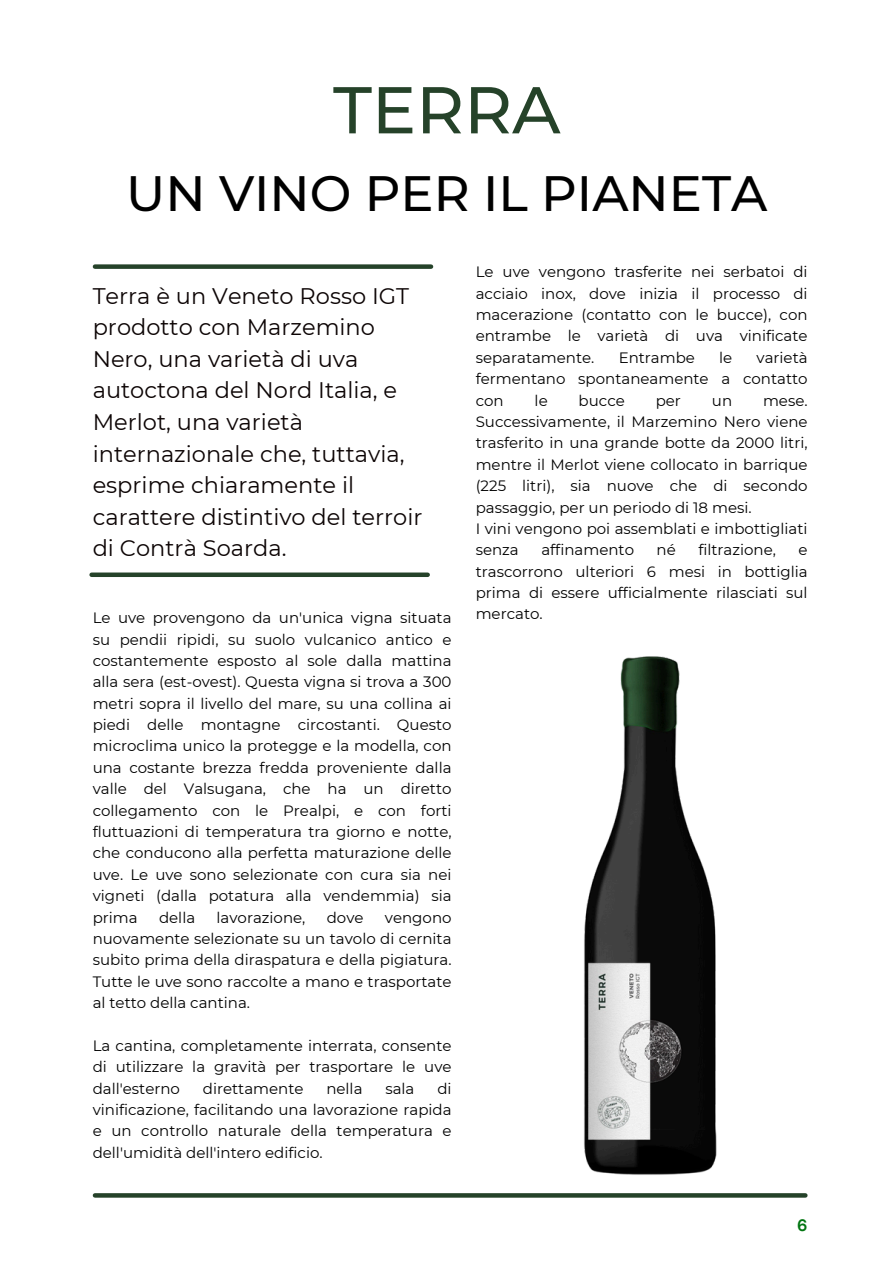
<style>
.page{position:relative;width:894px;height:1264px;background:#fff}
.page>*{position:absolute;margin:0;border:0;box-sizing:border-box;transform-origin:0 0}
.t1{font:500 66px "Montserrat";color:#254229}
.t2{font:500 49.5px "Montserrat";color:#000}
.t3{font:22.5px/31.5px "Montserrat";color:#0c0404}
.t4{font:700 16.5px "DM Sans";color:#027511}
.t5{font:15px/21.3px "Montserrat";color:#000;text-align:justify}
</style>
<div class="page">
<img style="left:584px;top:656px;width:133px;height:519px">
<div style="left:95px;top:264px;width:336px;height:5px;background:#254229"></div>
<div style="left:92px;top:572px;width:335px;height:5px;background:#254229"></div>
<svg style="left:95px;top:1193px;width:710px;height:4px;background:#2e4a32"></svg>
<h3 class="t1" style="left:333px;top:69px;width:229px">TERRA</h3>
<p class="t2" style="left:126px;top:163px;width:642px">UN VINO PER IL PIANETA</p>
<p class="t3" style="left:93px;top:280px;width:331px">Terra è un Veneto Rosso IGT prodotto con Marzemino<br>Nero, una varietà di uva autoctona del Nord Italia, e<br>Merlot, una varietà internazionale che, tuttavia, esprime chiaramente il carattere distintivo del terroir di Contrà Soarda.</p>
<p class="t5" style="left:93px;top:607px;width:360px">Le uve provengono da un'unica vigna situata su pendii ripidi, su suolo vulcanico antico e costantemente esposto al sole dalla mattina alla sera (est-ovest). Questa vigna si trova a 300 metri sopra il livello del mare, su una collina ai piedi delle montagne circostanti. Questo microclima unico la protegge e la modella, con una costante brezza fredda proveniente dalla valle del Valsugana, che ha un diretto collegamento con le Prealpi, e con forti fluttuazioni di temperatura tra giorno e notte, che conducono alla perfetta maturazione delle uve. Le uve sono selezionate con cura sia nei vigneti (dalla potatura alla vendemmia) sia prima</p>
<p class="t5" style="left:159px;top:906px;width:38px">della</p>
<p class="t5" style="left:216px;top:906px;width:90px">lavorazione,</p>
<p class="t5" style="left:327px;top:906px;width:38px">dove</p>
<p class="t5" style="left:93px;top:906px;width:360px;text-indent:292px">vengono nuovamente selezionate su un tavolo di cernita subito prima della diraspatura e della pigiatura.<br>Tutte le uve sono raccolte a mano e trasportate al tetto della cantina.</p>
<p class="t5" style="left:93px;top:1034px;width:360px">La cantina, completamente interrata, consente di utilizzare la gravità per trasportare le uve dall'esterno</p>
<p class="t5" style="left:93px;top:1077px;width:360px;text-indent:344px">di vinificazione, facilitando una lavorazione rapida e un controllo naturale della temperatura e dell'umidità dell'intero edificio.</p>
<p class="t5" style="left:203px;top:1077px;width:102px">direttamente</p>
<p class="t5" style="left:326px;top:1077px;width:38px">nella</p>
<p class="t5" style="left:385px;top:1077px;width:31px">sala</p>
<h2 class="t5" style="left:475px;top:261px;width:333px">Le uve vengono trasferite nei serbatoi di acciaio inox, dove inizia il processo di macerazione (contatto con le bucce), con entrambe le varietà di uva vinificate separatamente.</h2>
<h2 class="t5" style="left:475px;top:347px;width:333px;text-indent:281px">varietà fermentano spontaneamente a contatto con</h2>
<h2 class="t5" style="left:618px;top:347px;width:78px">Entrambe</h2>
<h2 class="t5" style="left:719px;top:347px;width:15px">le</h2>
<h2 class="t5" style="left:534px;top:389px;width:15px">le</h2>
<h2 class="t5" style="left:578px;top:389px;width:48px">bucce</h2>
<h2 class="t5" style="left:655px;top:389px;width:27px">per</h2>
<h2 class="t5" style="left:711px;top:389px;width:22px">un</h2>
<h2 class="t5" style="left:475px;top:389px;width:333px;text-indent:287px">mese.<br>Successivamente, il Marzemino Nero viene trasferito in una grande botte da 2000 litri, mentre il Merlot viene collocato in barrique (225 litri), sia nuove che di secondo passaggio, per un periodo di 18 mesi.</h2>
<p class="t5" style="left:475px;top:518px;width:333px">I vini vengono poi assemblati e imbottigliati senza</p>
<p class="t5" style="left:541px;top:539px;width:94px">affinamento</p>
<p class="t5" style="left:656px;top:539px;width:21px">né</p>
<p class="t5" style="left:698px;top:539px;width:79px">filtrazione,</p>
<p class="t5" style="left:475px;top:539px;width:333px;text-indent:323px">e trascorrono ulteriori 6 mesi in bottiglia prima di essere ufficialmente rilasciati sul mercato.</p>
<p class="t4" style="left:796px;top:1214px;width:12px">6</p>
</div>
